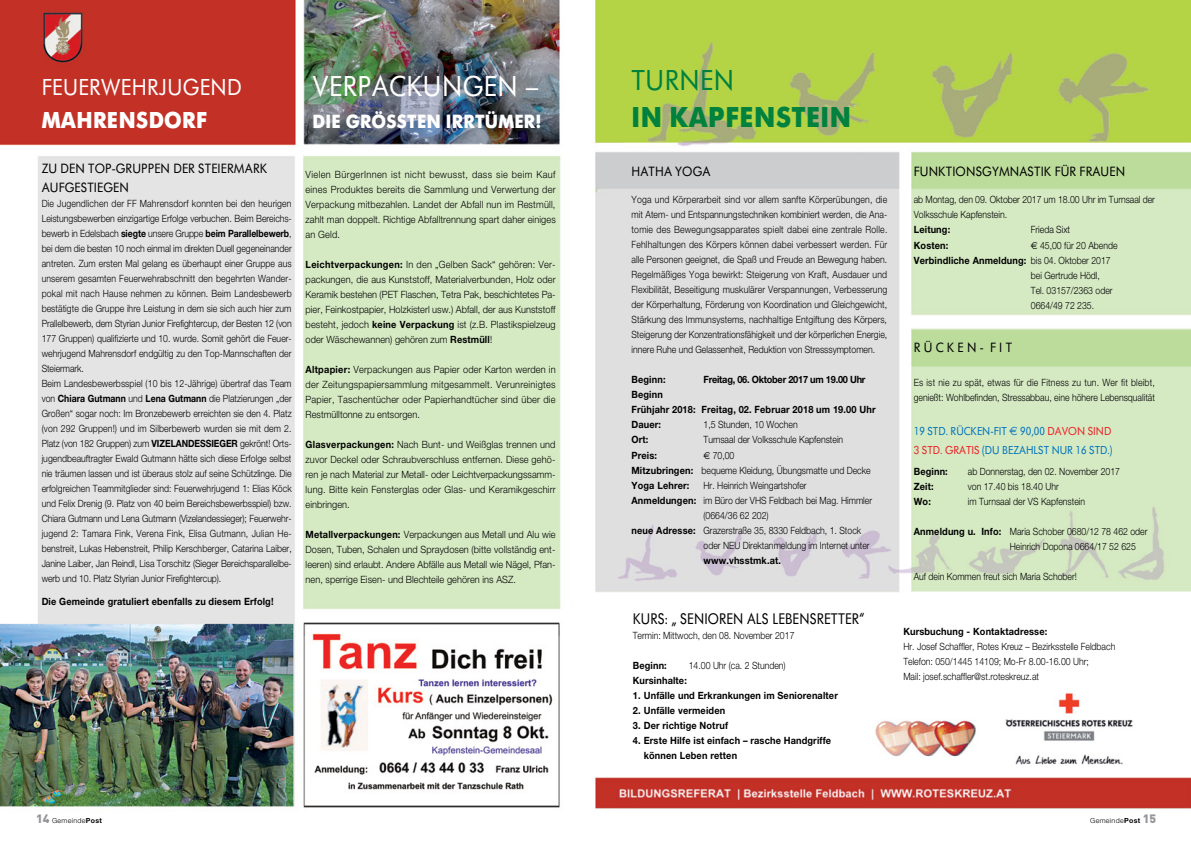
<style>
.page{position:relative;width:1191px;height:842px;background:#fff}
.page>*{position:absolute;margin:0;border:0;box-sizing:border-box;transform-origin:0 0}
.t1{font:700 30px "Futura SB";letter-spacing:.015em;color:#00813e;scale:.92 1}
.t2{font:30px "Futura SB";letter-spacing:.015em;color:#fff;scale:.92 1}
.t3{font:30px "Futura SB";color:#00813e;scale:.92 1}
.t4{font:24.1px "Futura SB";letter-spacing:.015em;color:#fff;scale:.92 1}
.t5{font:700 24.1px "Futura SB";letter-spacing:.015em;color:#fff;scale:.92 1}
.t6{font:700 20px "Futura SB";letter-spacing:.015em;color:#fff;scale:.92 1}
.t7{font:16px "Futura SB";letter-spacing:.01em;color:#000;scale:.87 1}
.t8{font:14px/19px "Futura SB";letter-spacing:.01em;color:#000;scale:.92 1}
.t9{font:12px/19px "Futura SB";color:#0072bc;scale:.92 1}
.t10{font:300 10px/15px "Helvetica Neue";color:#000;scale:.87 1}
.t11{font:300 10px/15px "Helvetica Neue";color:#000;text-align:justify;scale:.92 1}
.t12{font:700 10px/15px "Helvetica Neue";letter-spacing:.015em;color:#000;scale:.92 1}
.t13{font:700 10px "Helvetica Neue";letter-spacing:-.025em;color:#000;scale:.92 1}
.t14{font:300 7px "Helvetica Neue";letter-spacing:.05em;color:#000}
.s1{font-weight:700}
.s2{font-family:"Euro Sans";font-weight:400}
.s3{font-weight:300}
.s4{font-family:"Euro Sans"}
.s5{color:#ed1d24}
.s6{font-family:"DIN";font-weight:900;font-size:12px;color:#939598}
</style>
<div class="page">
<img style="left:0;top:0;width:1191px;height:809px">
<h2 class="t4" style="left:42px;top:74px;width:219px">FEUERWEHRJUGEND</h2>
<h2 class="t5" style="left:42px;top:106px;width:150px">MAHRENSDORF</h2>
<h1 class="t2" style="left:313px;top:69px;width:248px">VERPACKUNGEN –</h1>
<h3 class="t6" style="left:313px;top:110px;width:250px">DIE GRÖSSTEN IRRTÜMER!</h3>
<h3 class="t8" style="left:42px;top:159px;width:245px">ZU DEN TOP-GRUPPEN DER STEIERMARK<br>AUFGESTIEGEN</h3>
<p class="t10" style="left:42px;top:196px;width:289px">Die Jugendlichen der FF Mahrensdorf konnten bei den heurigen Leistungsbewerben einzigartige Erfolge verbuchen. Beim Bereichs&shy;bewerb in Edelsbach <span class="s1">siegte</span> unsere Gruppe <span class="s1">beim Parallelbewerb</span>, bei dem die besten 10 noch einmal im direkten Duell gegeneinander antreten. Zum ersten Mal gelang es überhaupt einer Gruppe aus unserem gesamten Feuerwehrabschnitt den begehrten Wander&shy;pokal mit nach Hause nehmen zu können. Beim Landesbewerb bestätigte die Gruppe ihre Leistung in dem sie sich auch hier zum Prallelbewerb, dem Styrian Junior Firefightercup, der Besten 12 (von 177 Gruppen) qualifizierte und 10. wurde. Somit gehört die Feuer&shy;wehrjugend Mahrensdorf endgültig zu den Top-Mannschaften der Steiermark.<br>Beim Landesbewerbsspiel (10 bis 12-Jährige) übertraf das Team von <span class="s1">Chiara Gutmann</span> und <span class="s1">Lena Gutmann</span> die Platzierungen „der Großen“ sogar noch: Im Bronzebewerb erreichten sie den 4. Platz (von 292 Gruppen!) und im Silberbewerb wurden sie mit dem 2.<br>Platz (von 182 Gruppen) zum <span class="s1">VIZELANDESSIEGER</span> gekrönt! Orts&shy;jugendbeauftragter Ewald Gutmann hätte sich diese Erfolge selbst nie träumen lassen und ist überaus stolz auf seine Schützlinge. Die erfolgreichen Teammitglieder sind: Feuerwehrjugend 1: Elias Köck und Felix Drenig (9. Platz von 40 beim Bereichsbewerbsspiel) bzw.<br>Chiara Gutmann und Lena Gutmann (Vizelandessieger); Feuerwehr&shy;jugend 2: Tamara Fink, Verena Fink, Elisa Gutmann, Julian He&shy;benstreit, Lukas Hebenstreit, Philip Kerschberger, Catarina Laiber, Janine Laiber, Jan Reindl, Lisa Torschitz (Sieger Bereichsparallelbe&shy;werb und 10. Platz Styrian Junior Firefightercup).</p>
<p class="t12" style="left:42px;top:594px;width:254px">Die Gemeinde gratuliert ebenfalls zu diesem Erfolg!</p>
<p class="t11" style="left:305px;top:167px;width:273px">Vielen BürgerInnen ist nicht bewusst, dass sie beim Kauf eines Produktes bereits die Sammlung und Verwertung der Verpackung mitbezahlen. Landet der Abfall nun im Restmüll, zahlt man doppelt. Richtige Abfalltrennung spart daher einiges an Geld.</p>
<p class="t11" style="left:305px;top:257px;width:273px"><span class="s1">Leichtverpackungen:</span> In den „Gelben Sack“ gehören: Ver&shy;packungen, die aus Kunststoff, Materialverbunden, Holz oder Keramik bestehen (PET Flaschen, Tetra Pak, beschichtetes Pa&shy;pier, Feinkostpapier, Holzkisterl usw.) Abfall, der aus Kunststoff besteht, jedoch <span class="s1">keine Verpackung</span> ist (z.B. Plastikspielzeug oder Wäschewannen) gehören zum <span class="s1">Restmüll</span>!</p>
<p class="t11" style="left:305px;top:362px;width:273px"><span class="s1">Altpapier:</span> Verpackungen aus Papier oder Karton werden in der Zeitungspapiersammlung mitgesammelt. Verunreinigtes Papier, Taschentücher oder Papierhandtücher sind über die Restmülltonne zu entsorgen.</p>
<p class="t11" style="left:305px;top:437px;width:273px"><span class="s1">Glasverpackungen:</span> Nach Bunt- und Weißglas trennen und zuvor Deckel oder Schraubverschluss entfernen. Diese gehö&shy;ren je nach Material zur Metall- oder Leichtverpackungssamm&shy;lung. Bitte kein Fensterglas oder Glas- und Keramikgeschirr einbringen.</p>
<p class="t11" style="left:305px;top:527px;width:273px"><span class="s1">Metallverpackungen:</span> Verpackungen aus Metall und Alu wie Dosen, Tuben, Schalen und Spraydosen (bitte vollständig ent&shy;leeren) sind erlaubt. Andere Abfälle aus Metall wie Nägel, Pfan&shy;nen, sperrige Eisen- und Blechteile gehören ins ASZ.</p>
<h1 class="t3" style="left:631px;top:64px;width:20px">TURNEN</h1>
<h1 class="t1" style="left:631px;top:100px;width:240px">IN KAPFENSTEIN</h1>
<h3 class="t8" style="left:631px;top:162px;width:10px">HATHA</h3>
<h3 class="t8" style="left:675px;top:162px;width:19px">YOGA</h3>
<p class="t10" style="left:631px;top:192px;width:296px;text-align:justify">Yoga und Körperarbeit sind vor allem sanfte Körperübungen, die mit Atem- und Entspannungstechniken kombiniert werden, die Ana&shy;tomie des Bewegungsapparates spielt dabei eine zentrale Rolle.<br>Fehlhaltungen des Körpers können dabei verbessert werden. Für alle Personen geeignet, die Spaß und Freude an Bewegung haben.<br>Regelmäßiges Yoga bewirkt: Steigerung von Kraft, Ausdauer und Flexibilität, Beseitigung muskulärer Verspannungen, Verbesserung der Körperhaltung, Förderung von Koordination und Gleichgewicht, Stärkung des Immunsystems, nachhaltige Entgiftung des Körpers, Steigerung der Konzentrationsfähigkeit und der körperlichen Energie, innere Ruhe und Gelassenheit, Reduktion von Stresssymptomen.</p>
<p class="t12" style="left:631px;top:372px;width:39px">Beginn:</p>
<p class="t13" style="left:703px;top:374px;width:177px">Freitag, 06. Oktober 2017 um 19.00 Uhr</p>
<p class="t12" style="left:631px;top:387px;width:267px">Beginn<br>Frühjahr 2018: Freitag, 02. Februar 2018 um 19.00 Uhr<br>Dauer:</p>
<p class="t10" style="left:703px;top:417px;width:110px">1,5 Stunden, 10 Wochen</p>
<p class="t12" style="left:631px;top:432px;width:20px">Ort:</p>
<p class="t10" style="left:703px;top:432px;width:162px">Turnsaal der Volksschule Kapfenstein</p>
<p class="t12" style="left:631px;top:448px;width:29px">Preis:</p>
<p class="t10" style="left:631px;top:448px;width:276px;text-indent:72px"><span class="s2">E</span> 70,00<br><span class="s1">Mitzubringen:</span> bequeme Kleidung, Übungsmatte und Decke<br><span class="s1">Yoga Lehrer:</span></p>
<p class="t10" style="left:703px;top:478px;width:120px">Hr. Heinrich Weingartshofer</p>
<p class="t10" style="left:631px;top:493px;width:278px"><span class="s1">Anmeldungen:</span> im Büro der VHS Feldbach bei Mag. Himmler</p>
<p class="t10" style="left:703px;top:508px;width:76px">(0664/36 62 202)</p>
<p class="t10" style="left:631px;top:523px;width:265px"><span class="s1">neue Adresse:</span> Grazerstraße 35, 8330 Feldbach, 1. Stock</p>
<p class="t10" style="left:703px;top:538px;width:192px">oder NEU Direktanmeldung im Internet unter</p>
<p class="t12" style="left:703px;top:553px;width:86px">www.vhsstmk.at.</p>
<h3 class="t7" style="left:633px;top:610px;width:268px">KURS: „ SENIOREN ALS LEBENSRETTER“</h3>
<p class="t10" style="left:633px;top:627px;width:187px">Termin: Mittwoch, den 08. November 2017</p>
<p class="t12" style="left:633px;top:657px;width:39px">Beginn:</p>
<p class="t10" style="left:689px;top:657px;width:113px">14.00 Uhr (ca. 2 Stunden)</p>
<p class="t12" style="left:633px;top:672px;width:60px">Kursinhalte:</p>
<p class="t12" style="left:633px;top:687px;width:224px">1. Unfälle und Erkrankungen im Seniorenalter</p>
<p class="t12" style="left:633px;top:702px;width:102px">2. Unfälle vermeiden</p>
<p class="t12" style="left:633px;top:717px;width:105px">3. Der richtige Notruf</p>
<p class="t12" style="left:644px;top:732px;width:205px;text-indent:-11px">4. Erste Hilfe ist einfach – rasche Handgriffe können Leben retten</p>
<h3 class="t8" style="left:913px;top:162px;width:231px">FUNKTIONSGYMNASTIK FÜR FRAUEN</h3>
<p class="t10" style="left:913px;top:192px;width:279px">ab Montag, den 09. Oktober 2017 um 18.00 Uhr im Turnsaal der<br>Volksschule Kapfenstein.</p>
<p class="t12" style="left:913px;top:222px;width:41px">Leitung:</p>
<p class="t10" style="left:1030px;top:222px;width:47px">Frieda Sixt</p>
<p class="t12" style="left:913px;top:238px;width:39px">Kosten:</p>
<p class="t10" style="left:1030px;top:238px;width:101px"><span class="s2">E</span> 45,00 für 20 Abende</p>
<p class="t12" style="left:913px;top:253px;width:216px">Verbindliche Anmeldung: <span class="s3">bis 04. Oktober 2017</span></p>
<p class="t10" style="left:1030px;top:268px;width:81px">bei Gertrude Hödl,</p>
<p class="t10" style="left:1030px;top:283px;width:95px">Tel. 03157/2363 oder</p>
<p class="t10" style="left:1030px;top:298px;width:74px">0664/49 72 235.</p>
<h3 class="t8" style="left:913px;top:338px;width:108px">RÜC K EN - FIT</h3>
<p class="t10" style="left:913px;top:375px;width:279px">Es ist nie zu spät, etwas für die Fitness zu tun. Wer fit bleibt, genießt: Wohlbefinden, Stressabbau, eine höhere Lebensqualität</p>
<p class="t9" style="left:913px;top:422px;width:216px">19 STD. RÜCKEN-FIT <span class="s4">E</span> 90,00 <span class="s5">DAVON SIND<br>3 STD. GRATIS</span></p>
<p class="t9" style="left:982px;top:441px;width:143px">(DU BEZAHLST NUR 16 STD.)</p>
<p class="t12" style="left:913px;top:464px;width:39px">Beginn:</p>
<p class="t10" style="left:967px;top:464px;width:176px">ab Donnerstag, den 02. November 2017</p>
<p class="t12" style="left:913px;top:479px;width:23px">Zeit:</p>
<p class="t10" style="left:967px;top:479px;width:106px">von 17.40 bis 18.40 Uhr</p>
<p class="t12" style="left:913px;top:494px;width:20px">Wo:</p>
<p class="t10" style="left:967px;top:494px;width:136px">im Turnsaal der VS Kapfenstein</p>
<p class="t10" style="left:1009px;top:524px;width:160px;text-indent:-96px"><span class="s1">Anmeldung u. Info:</span> Maria Schober 0680/12 78 462 oder<br>Heinrich Dopona 0664/17 52 625</p>
<p class="t10" style="left:913px;top:569px;width:189px">Auf dein Kommen freut sich Maria Schober!</p>
<p class="t12" style="left:903px;top:623px;width:158px">Kursbuchung - Kontaktadresse:</p>
<p class="t10" style="left:903px;top:638px;width:245px">Hr. Josef Schaffler, Rotes Kreuz – Bezirksstelle Feldbach<br>Telefon: 050/1445 14109; Mo-Fr 8.00-16.00 Uhr;<br>Mail: josef.schaffler@st.roteskreuz.at</p>
<p class="t14" style="left:36px;top:816px;width:68px"><span class="s6">14</span> Gemeinde<span class="s1">Post</span></p>
<p class="t14" style="left:1090px;top:816px;width:67px">Gemeinde<span class="s1">Post</span> <span class="s6">15</span></p>
</div>
